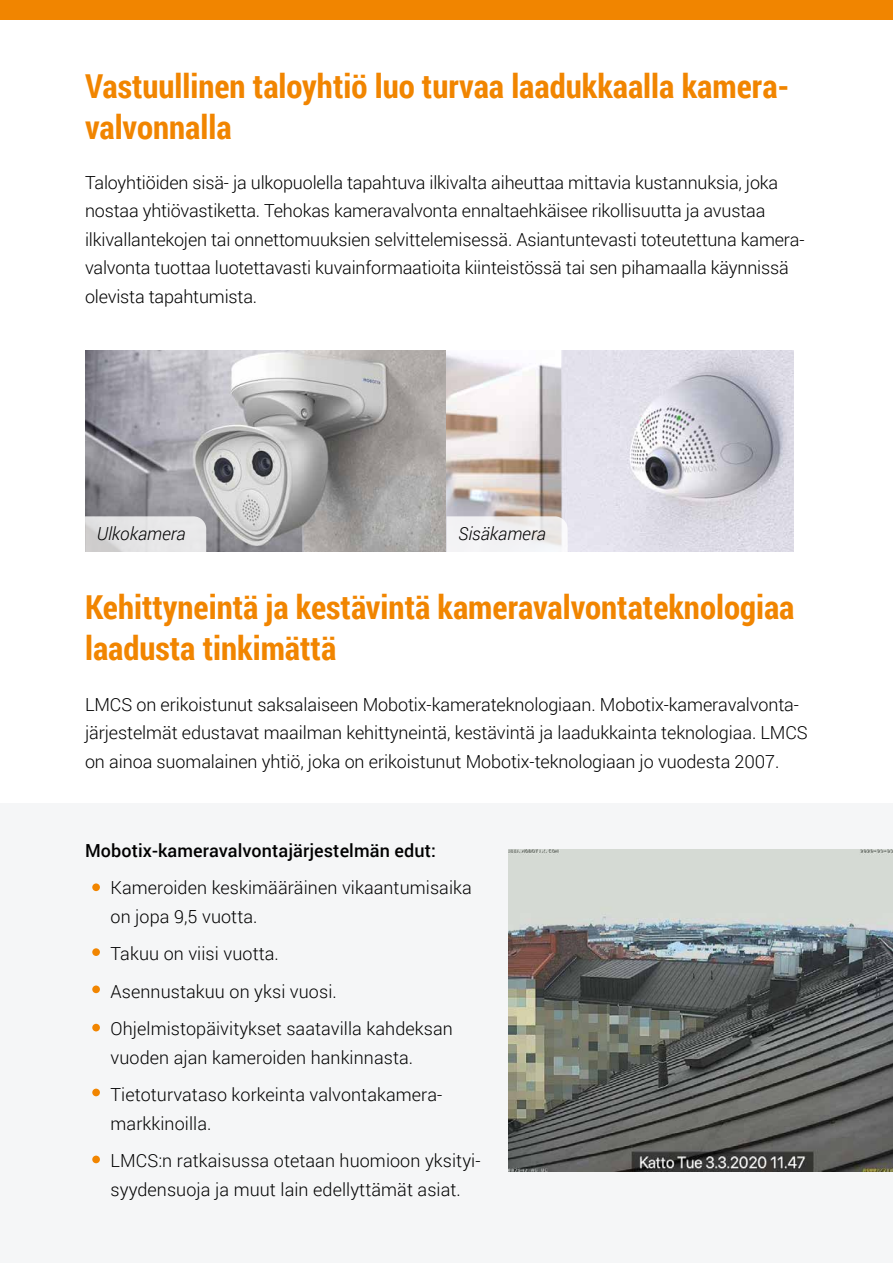
<style>
.page{position:relative;width:893px;height:1263px;background:#fff}
.page>*{position:absolute;margin:0;border:0;box-sizing:border-box;transform-origin:0 0}
.t1{font:700 33px/40.5px "Roboto Condensed";color:#f18500}
.t2{font:300 18px/28.5px "Roboto";letter-spacing:-.005em;color:#000}
.t3{font:500 18px "Roboto";letter-spacing:.005em;color:#000}
.t4{font:italic 300 18px "Roboto";color:#000}
</style>
<div class="page">
<div style="left:0;top:804px;width:893px;height:459px;background:#f5f6f7"></div>
<div style="left:92px;top:883px;width:8px;height:8px;background:#f18500;border-radius:50%"></div>
<div style="left:92px;top:948px;width:8px;height:8px;background:#f18500;border-radius:50%"></div>
<div style="left:92px;top:985px;width:8px;height:8px;background:#f18500;border-radius:50%"></div>
<div style="left:92px;top:1024px;width:8px;height:7px;background:#f18500;border-radius:50%"></div>
<div style="left:92px;top:1155px;width:8px;height:8px;background:#f18500;border-radius:50%"></div>
<div style="left:92px;top:1089px;width:8px;height:7px;background:#f18500;border-radius:50%"></div>
<img style="left:508px;top:850px;width:385px;height:321px">
<img style="left:85px;top:350px;width:708px;height:202px">
<div style="left:0;top:0;width:893px;height:19px;background:#f18500"></div>
<svg style="left:85px;top:516px;width:121px;height:36px"></svg>
<svg style="left:446px;top:516px;width:122px;height:36px"></svg>
<h1 class="t1" style="left:85px;top:65px;width:706px">Vastuullinen taloyhtiö luo turvaa laadukkaalla kamera&shy;valvonnalla</h1>
<p class="t2" style="left:85px;top:168px;width:721px">Taloyhtiöiden sisä- ja ulkopuolella tapahtuva ilkivalta aiheuttaa mittavia kustannuksia, joka nostaa yhtiövastiketta. Tehokas kameravalvonta ennaltaehkäisee rikollisuutta ja avustaa ilkivallantekojen tai onnettomuuksien selvittelemisessä. Asiantuntevasti toteutettuna kamera&shy;valvonta tuottaa luotettavasti kuvainformaatioita kiinteistössä tai sen pihamaalla käynnissä olevista tapahtumista.</p>
<p class="t4" style="left:97px;top:521px;width:90px">Ulkokamera</p>
<p class="t4" style="left:458px;top:521px;width:89px">Sisäkamera</p>
<h1 class="t1" style="left:85px;top:586px;width:711px">Kehittyneintä ja kestävintä kameravalvontateknologiaa laadusta tinkimättä</h1>
<p class="t2" style="left:85px;top:690px;width:724px">LMCS on erikoistunut saksalaiseen Mobotix-kamerateknologiaan. Mobotix-kameravalvonta&shy;järjestelmät edustavat maailman kehittyneintä, kestävintä ja laadukkainta teknologiaa. LMCS on ainoa suomalainen yhtiö, joka on erikoistunut Mobotix-teknologiaan jo vuodesta 2007.</p>
<p class="t3" style="left:85px;top:837px;width:352px">Mobotix-kameravalvontajärjestelmän edut:</p>
<p class="t2" style="left:111px;top:873px;width:363px">Kameroiden keskimääräinen vikaantumisaika on jopa 9,5 vuotta.</p>
<p class="t2" style="left:111px;top:934px;width:344px;line-height:37.5px">Takuu on viisi vuotta.<br>Asennustakuu on yksi vuosi.<br>Ohjelmistopäivitykset saatavilla kahdeksan</p>
<p class="t2" style="left:111px;top:1038px;width:333px;line-height:37.5px">vuoden ajan kameroiden hankinnasta.<br>Tietoturvataso korkeinta valvontakamera-</p>
<p class="t2" style="left:111px;top:1104px;width:371px;line-height:37.5px">markkinoilla.<br>LMCS:n ratkaisussa otetaan huomioon yksityi-</p>
<p class="t2" style="left:111px;top:1174px;width:352px">syydensuoja ja muut lain edellyttämät asiat.</p>
</div>
